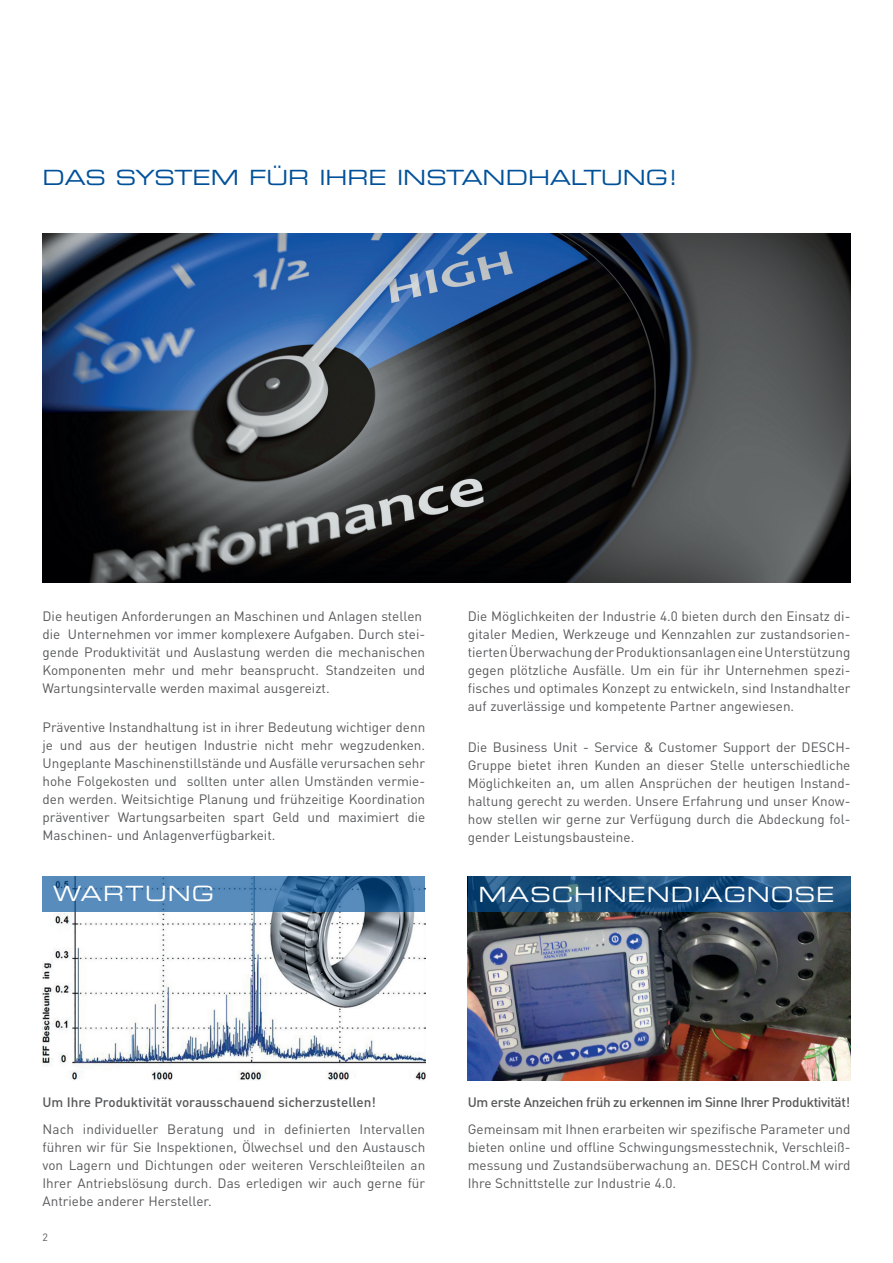
<style>
.page{position:relative;width:893px;height:1263px;background:#fff}
.page>*{position:absolute;margin:0;border:0;box-sizing:border-box;transform-origin:0 0}
.t1{font:21px "Eurostile LT Pro Ex 2";color:#01519a}
.t2{font:21px "Eurostile LT Pro Ex 2";letter-spacing:.045em;color:#fff}
.t3{font:13.5px/18px "DINOT";color:#57585a;text-align:justify}
.t4{font:500 13.5px "DINOT";letter-spacing:-.025em;color:#57585a}
.t5{font:500 13.5px "DINOT";color:#57585a}
.t6{font:10.5px "DINOT";color:#57585a}
</style>
<div class="page">
<img style="left:43px;top:234px;width:807px;height:349px">
<img style="left:43px;top:911px;width:382px;height:169px">
<svg style="left:43px;top:876px;width:382px;height:35px;background:#467cac"></svg>
<img style="left:468px;top:911px;width:382px;height:169px">
<svg style="left:468px;top:876px;width:382px;height:35px;background:#1a4f7e"></svg>
<h1 class="t1" style="left:43px;top:163px;width:637px">DAS SYSTEM FÜR IHRE INSTANDHALTUNG!</h1>
<p class="t3" style="left:43px;top:607px;width:384px;text-align:left">Die heutigen Anforderungen an Maschinen und Anlagen stellen die Unternehmen vor immer komplexere Aufgaben. Durch stei&shy;gende Produktivität und Auslastung werden die mechanischen Komponenten mehr und mehr beansprucht. Standzeiten und Wartungsintervalle werden maximal ausgereizt.</p>
<p class="t3" style="left:43px;top:718px;width:384px">Präventive Instandhaltung ist in ihrer Bedeutung wichtiger denn je und aus der heutigen Industrie nicht mehr wegzudenken.<br>Ungeplante Maschinenstillstände und Ausfälle verursachen sehr hohe Folgekosten und sollten unter allen Umständen vermie&shy;den werden. Weitsichtige Planung und frühzeitige Koordination präventiver Wartungsarbeiten spart Geld und maximiert die Maschinen- und Anlagenverfügbarkeit.</p>
<h1 class="t2" style="left:53px;top:879px;width:162px">WARTUNG</h1>
<p class="t3" style="left:468px;top:607px;width:384px">Die Möglichkeiten der Industrie 4.0 bieten durch den Einsatz di&shy;gitaler Medien, Werkzeuge und Kennzahlen zur zustandsorien&shy;tierten Überwachung der Produktionsanlagen eine Unterstützung gegen plötzliche Ausfälle. Um ein für ihr Unternehmen spezi&shy;fisches und optimales Konzept zu entwickeln, sind Instandhalter auf zuverlässige und kompetente Partner angewiesen.</p>
<p class="t3" style="left:468px;top:737px;width:384px">Die Business Unit - Service &amp; Customer Support der DESCH-Gruppe bietet ihren Kunden an dieser Stelle unterschiedliche Möglichkeiten an, um allen Ansprüchen der heutigen Instand&shy;haltung gerecht zu werden. Unsere Erfahrung und unser Know&shy;how stellen wir gerne zur Verfügung durch die Abdeckung fol&shy;gender Leistungsbausteine.</p>
<h1 class="t2" style="left:478px;top:880px;width:357px">MASCHINENDIAGNOSE</h1>
<p class="t5" style="left:43px;top:1092px;width:335px">Um Ihre Produktivität vorausschauend sicherzustellen!</p>
<p class="t3" style="left:43px;top:1120px;width:384px">Nach individueller Beratung und in definierten Intervallen führen wir für Sie Inspektionen, Ölwechsel und den Austausch von Lagern und Dichtungen oder weiteren Verschleißteilen an Ihrer Antriebslösung durch. Das erledigen wir auch gerne für Antriebe anderer Hersteller.</p>
<p class="t6" style="left:43px;top:1229px;width:7px">2</p>
<p class="t4" style="left:468px;top:1092px;width:384px">Um erste Anzeichen früh zu erkennen im Sinne Ihrer Produktivität!</p>
<p class="t3" style="left:468px;top:1120px;width:384px">Gemeinsam mit Ihnen erarbeiten wir spezifische Parameter und bieten online und offline Schwingungsmesstechnik, Verschleiß&shy;messung und Zustandsüberwachung an. DESCH Control.M wird Ihre Schnittstelle zur Industrie 4.0.</p>
</div>
